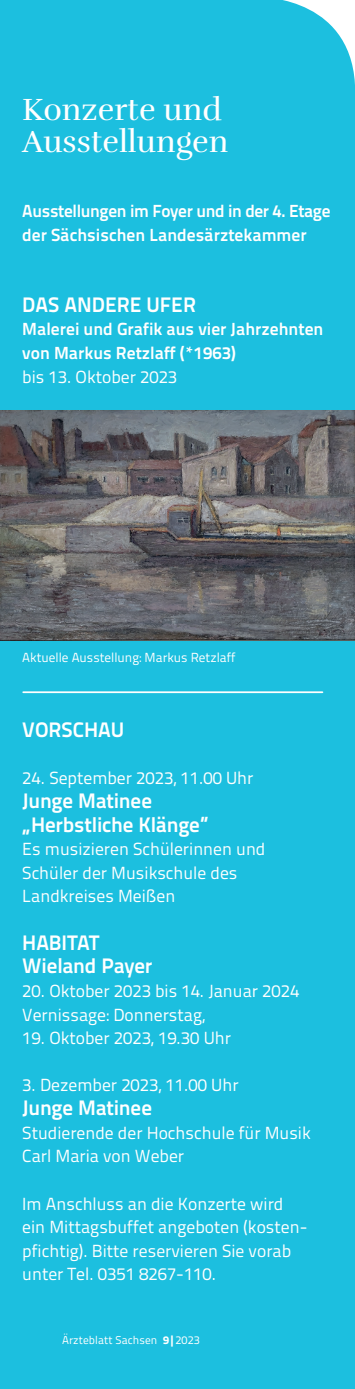
<style>
.page{position:relative;width:355px;height:1389px;background:#fff}
.page>*{position:absolute;margin:0;border:0;box-sizing:border-box;transform-origin:0 0}
.t1{font:31.5px/31.5px "Rufina";color:#fff}
.t2{font:700 21px/23.6px "Titillium Text";letter-spacing:-.005em;color:#fff}
.t3{font:17.5px/23.6px "Titillium Text";color:#fff}
.t4{font:700 17.5px/23.6px "Titillium Text";color:#fff}
.t5{font:13.12px "Titillium Text";color:#fff}
.t6{font:11.38px "Titillium Text";letter-spacing:.01em;color:#fff}
.s1{font-weight:800}
</style>
<div class="page">
<div style="left:0;top:0;width:354px;height:1389px;background:#1cbfdf"></div>
<img style="left:0;top:411px;width:354px;height:229px">
<hr style="left:23px;top:691px;width:299px;height:2px;background:#fff">
<h1 class="t1" style="left:22px;top:94px;width:207px">Konzerte und<br>Ausstellungen</h1>
<p class="t4" style="left:22px;top:198px;width:309px">Ausstellungen im Foyer und in der 4. Etage der Sächsischen Landesärztekammer</p>
<p class="t2" style="left:22px;top:291px;width:175px">DAS ANDERE UFER</p>
<p class="t4" style="left:22px;top:316px;width:302px">Malerei und Grafik aus vier Jahrzehnten von Markus Retzlaff (*1963)</p>
<p class="t3" style="left:22px;top:364px;width:156px">bis 13. Oktober 2023</p>
<p class="t5" style="left:22px;top:648px;width:214px">Aktuelle Ausstellung: Markus Retzlaff</p>
<p class="t2" style="left:22px;top:717px;width:103px">VORSCHAU</p>
<p class="t3" style="left:22px;top:765px;width:232px">24. September 2023, 11.00 Uhr</p>
<p class="t2" style="left:22px;top:788px;width:188px">Junge Matinee „Herbstliche Klänge”</p>
<p class="t3" style="left:22px;top:836px;width:244px">Es musizieren Schülerinnen und<br>Schüler der Musikschule des<br>Landkreises Meißen</p>
<p class="t2" style="left:22px;top:929px;width:131px">HABITAT<br>Wieland Payer</p>
<p class="t3" style="left:22px;top:978px;width:278px">20. Oktober 2023 bis 14. Januar 2024<br>Vernissage: Donnerstag,</p>
<p class="t3" style="left:22px;top:1025px;width:210px">19. Oktober 2023, 19. 30 Uhr</p>
<p class="t3" style="left:22px;top:1073px;width:217px">3. Dezember 2023, 11.00 Uhr</p>
<p class="t2" style="left:22px;top:1095px;width:131px">Junge Matinee</p>
<p class="t3" style="left:22px;top:1120px;width:290px">Studierende der Hochschule für Musik<br>Carl Maria von Weber</p>
<p class="t3" style="left:22px;top:1191px;width:284px">Im Anschluss an die Konzerte wird ein Mittagsbuffet angeboten (kosten&shy;pfichtig). Bitte reservieren Sie vorab unter Tel. 0351 8267-110.</p>
<p class="t6" style="left:62px;top:1332px;width:139px">Ärzteblatt Sachsen <span class="s1">9|</span>2023</p>
</div>
